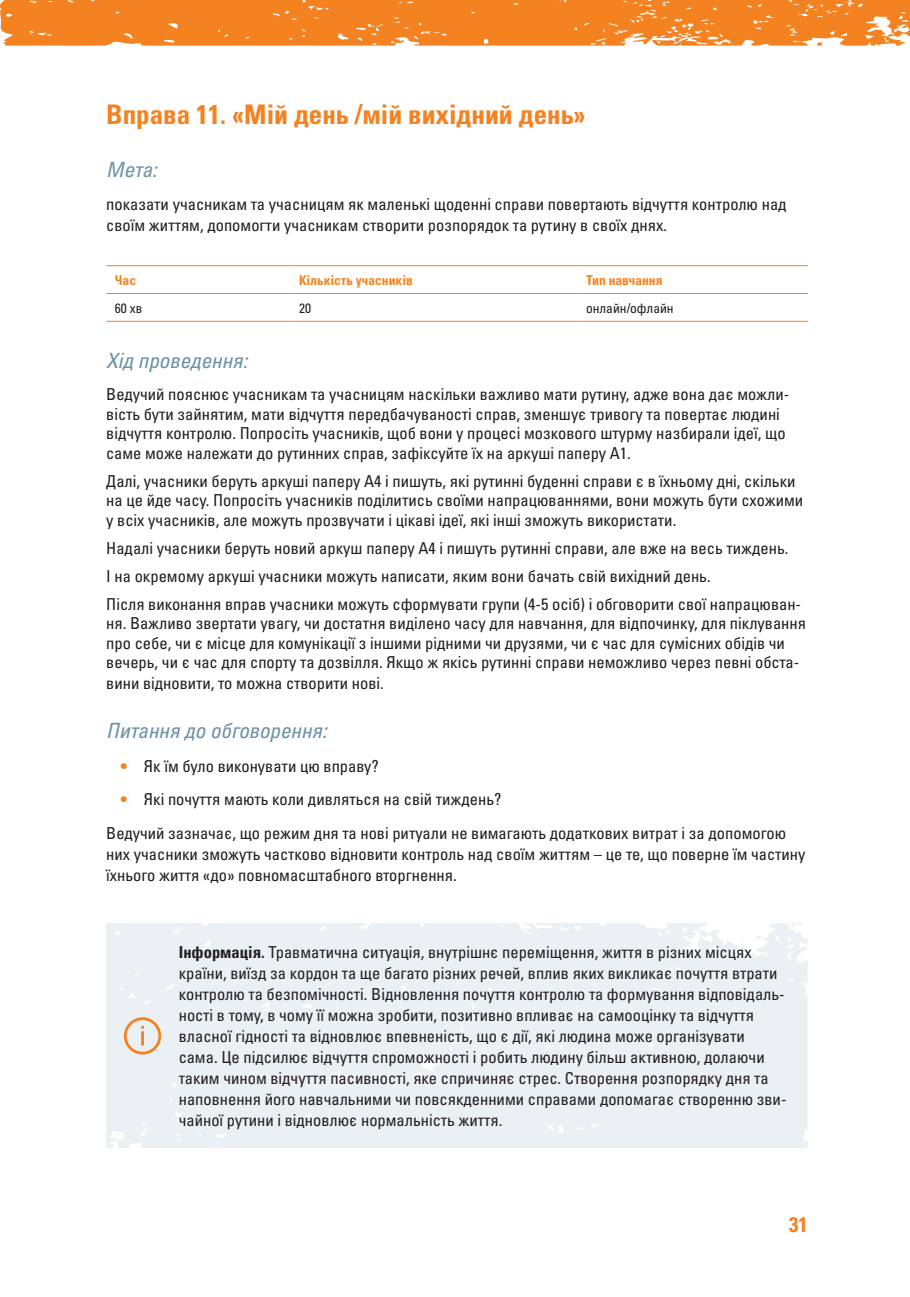
<style>
.page{position:relative;width:910px;height:1297px;background:#fff}
.page>*{position:absolute;margin:0;border:0;box-sizing:border-box;transform-origin:0 0}
.t1{font:27px "Univers LTCYR 67 Bold Cond";color:#f58220}
.t2{font:21px "Univers LTCYR 57 Condensed Obl";color:#6c92a7}
.t3{font:21px "Univers LTCYR 67 Bold Cond";color:#f58220}
.t4{font:condensed 16.5px/21px "Univers LTCYR 57";color:#231f20}
.t5{font:13.5px "Univers LTCYR 67 Bold Cond";color:#f58220}
.t6{font:condensed 13.5px "Univers LTCYR 57";color:#231f20}
.s1{color:#f58220}
.s2{font-family:"Univers LTCYR 67 Bold Cond";font-stretch:normal}
</style>
<div class="page">
<svg style="left:0;top:0;width:910px;height:46px"></svg>
<div style="left:107px;top:923px;width:700px;height:224px;background:#ebf0f4"></div>
<svg style="left:785px;top:923px;width:18px;height:4px"></svg>
<svg style="left:738px;top:942px;width:12px;height:12px"></svg>
<svg style="left:756px;top:935px;width:6px;height:4px"></svg>
<hr style="left:106px;top:265px;width:185px;height:1px;background:#f58220">
<hr style="left:291px;top:265px;width:287px;height:1px;background:#f58220">
<hr style="left:106px;top:293px;width:185px;height:1px;background:#f58220">
<hr style="left:291px;top:293px;width:287px;height:1px;background:#f58220">
<hr style="left:106px;top:321px;width:185px;height:1px;background:#f58220">
<hr style="left:291px;top:321px;width:287px;height:1px;background:#f58220">
<hr style="left:578px;top:321px;width:230px;height:1px;background:#f58220">
<hr style="left:578px;top:265px;width:230px;height:1px;background:#f58220">
<hr style="left:578px;top:293px;width:230px;height:1px;background:#f58220">
<div style="left:124px;top:1017px;width:37px;height:37px;border:3px solid #f58220;border-radius:50%"></div>
<hr style="left:141px;top:1031px;width:3px;height:14px;background:#f58220">
<h1 class="t1" style="left:106px;top:97px;width:481px">Вправа 11. «Мій день /мій вихідний день»</h1>
<p class="t2" style="left:106px;top:156px;width:52px">Мета:</p>
<p class="t4" style="left:106px;top:193px;width:682px">показати учасникам та учасницям як маленькі щоденні справи повертають відчуття контролю над своїм життям, допомогти учасникам створити розпорядок та рутину в своїх днях.</p>
<p class="t5" style="left:115px;top:272px;width:23px">Час</p>
<p class="t5" style="left:299px;top:272px;width:115px">Кількість учасників</p>
<p class="t5" style="left:586px;top:272px;width:78px">Тип навчання</p>
<p class="t6" style="left:115px;top:299px;width:29px">60 хв</p>
<p class="t6" style="left:299px;top:299px;width:13px">20</p>
<p class="t6" style="left:586px;top:299px;width:89px">онлайн/офлайн</p>
<p class="t2" style="left:106px;top:347px;width:143px">Хід проведення:</p>
<p class="t4" style="left:106px;top:384px;width:685px;line-height:19.5px">Ведучий пояснює учасникам та учасницям наскільки важливо мати рутину, адже вона дає можли&shy;вість бути зайнятим, мати відчуття передбачуваності справ, зменшує тривогу та повертає людині відчуття контролю. Попросіть учасників, щоб вони у процесі мозкового штурму назбирали ідеї, що саме може належати до рутинних справ, зафіксуйте їх на аркуші паперу А1.</p>
<p class="t4" style="left:106px;top:471px;width:698px;line-height:19.5px">Далі, учасники беруть аркуші паперу А4 і пишуть, які рутинні буденні справи є в їхньому дні, скільки на це йде часу. Попросіть учасників поділитись своїми напрацюваннями, вони можуть бути схожими у всіх учасників, але можуть прозвучати і цікаві ідеї, які інші зможуть використати.</p>
<p class="t4" style="left:106px;top:533px;width:696px;line-height:28px">Надалі учасники беруть новий аркуш паперу А4 і пишуть рутинні справи, але вже на весь тиждень.<br>І на окремому аркуші учасники можуть написати, яким вони бачать свій вихідний день.<br>Після виконання вправ учасники можуть сформувати групи (4-5 осіб) і обговорити свої напрацюван-</p>
<p class="t4" style="left:106px;top:613px;width:701px;line-height:19.5px">ня. Важливо звертати увагу, чи достатня виділено часу для навчання, для відпочинку, для піклування про себе, чи є місце для комунікації з іншими рідними чи друзями, чи є час для сумісних обідів чи вечерь, чи є час для спорту та дозвілля. Якщо ж якісь рутинні справи неможливо через певні обста-</p>
<p class="t4" style="left:106px;top:672px;width:279px">вини відновити, то можна створити нові.</p>
<p class="t2" style="left:106px;top:717px;width:222px">Питання до обговорення:</p>
<p class="t4" style="left:121px;top:755px;width:259px"><span class="s1">•</span> Як їм було виконувати цю вправу?</p>
<p class="t4" style="left:106px;top:782px;width:681px;line-height:33.8px;text-indent:15px"><span class="s1">•</span> Які почуття мають коли дивляться на свій тиждень?<br>Ведучий зазначає, що режим дня та нові ритуали не вимагають додаткових витрат і за допомогою</p>
<p class="t4" style="left:106px;top:843px;width:701px">них учасники зможуть частково відновити контроль над своїм життям – це те, що поверне їм частину їхнього життя «до» повномасштабного вторгнення.</p>
<p class="t4" style="left:179px;top:941px;width:609px"><span class="s2">Інформація.</span> Травматична ситуація, внутрішнє переміщення, життя в різних місцях країни, виїзд за кордон та ще багато різних речей, вплив яких викликає почуття втрати контролю та безпомічності. Відновлення почуття контролю та формування відповідаль&shy;ності в тому, в чому її можна зробити, позитивно впливає на самооцінку та відчуття власної гідності та відновлює впевненість, що є дії, які людина може організувати сама. Це підсилює відчуття спроможності і робить людину більш активною, долаючи таким чином відчуття пасивності, яке спричиняє стрес. Створення розпорядку дня та наповнення його навчальними чи повсякденними справами допомагає створенню зви&shy;чайної рутини і відновлює нормальність життя.</p>
<p class="t3" style="left:789px;top:1211px;width:20px">31</p>
</div>
